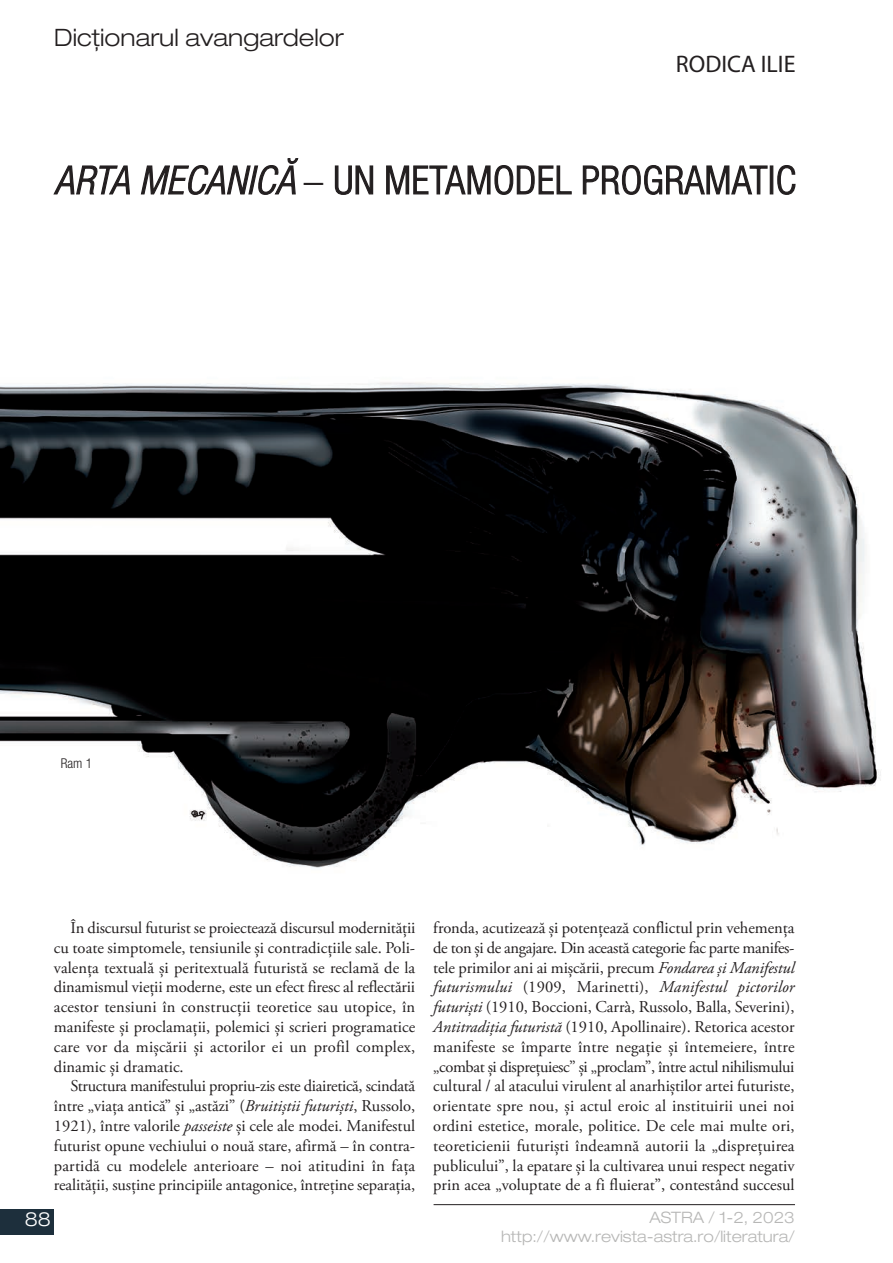
<style>
.page{position:relative;width:893px;height:1263px;background:#fff}
.page>*{position:absolute;margin:0;border:0;box-sizing:border-box;transform-origin:0 0}
.t1{font:300 condensed 39px "Helvetica Neue LT Pro";letter-spacing:.02em;color:#231f20}
.t2{font:300 expanded 24px "Helvetica Neue LT Pro";color:#231f20}
.t3{font:24px "Myriad Pro";color:#231f20}
.t4{font:300 expanded 19.5px "Helvetica Neue LT Pro";color:#fff}
.t5{font:16.5px/19.8px "Adobe Garamond Pro";color:#231f20;text-align:justify}
.t6{font:300 expanded 15.75px/18.9px "Helvetica Neue LT Pro";color:#b7b7b6;text-align:right}
.t7{font:300 condensed 13.5px "Helvetica Neue LT Pro";color:#231f20}
.s1{font-style:italic}
</style>
<div class="page">
<div style="left:0;top:1209px;width:54px;height:25px;background:#1d2f3c"></div>
<hr style="left:434px;top:1204px;width:361px;height:1px;background:#231f20">
<img style="left:0;top:382px;width:881px;height:486px">
<h2 class="t2" style="left:54px;top:28px;width:291px">Dicționarul avangardelor</h2>
<h2 class="t3" style="left:676px;top:55px;width:121px">RODICA ILIE</h2>
<h1 class="t1" style="left:54px;top:166px;width:743px"><span class="s1">ARTA MECANICĂ</span> – UN METAMODEL PROGRAMATIC</h1>
<p class="t7" style="left:61px;top:758px;width:33px">RAM 1</p>
<p class="t5" style="left:54px;top:919px;width:363px;text-indent:17px">În discursul futurist se proiectează discursul modernităţii cu toate simptomele, tensiunile şi contradicţiile sale. Poli&shy;valenţa textuală şi peritextuală futuristă se reclamă de la dinamismul vieţii moderne, este un efect firesc al reflectării acestor tensiuni în construcţii teoretice sau utopice, în manifeste şi proclamaţii, polemici şi scrieri programatice care vor da mişcării şi actorilor ei un profil complex, dinamic şi dramatic.</p>
<p class="t5" style="left:54px;top:1077px;width:363px;text-indent:16px">Structura manifestului propriu-zis este diairetică, scindată între „viaţa antică” şi „astăzi” (<span class="s1">Bruitiştii futurişti</span>, Russolo, 1921), între valorile <span class="s1">passeiste</span> şi cele ale modei. Manifestul futurist opune vechiului o nouă stare, afirmă – în contra&shy;partidă cu modelele anterioare – noi atitudini în faţa realităţii, susţine principiile antagonice, întreţine separaţia,</p>
<p class="t4" style="left:25px;top:1212px;width:28px">88</p>
<p class="t5" style="left:433px;top:919px;width:363px">fronda, acutizează şi potenţează conflictul prin vehemenţa de ton şi de angajare. Din această categorie fac parte manifes&shy;tele primilor ani ai mişcării, precum <span class="s1">Fondarea şi Manifestul futurismului</span> (1909, Marinetti), <span class="s1">Manifestul pictorilor futurişti</span> (1910, Boccioni, Carrà, Russolo, Balla, Severini), <span class="s1">Antitradiţia futuristă</span> (1910, Apollinaire). Retorica acestor manifeste se împarte între negaţie şi întemeiere, între „combat şi dispreţuiesc” şi „proclam”, între actul nihilismului cultural / al atacului virulent al anarhiştilor artei futuriste, orientate spre nou, şi actul eroic al instituirii unei noi ordini estetice, morale, politice. De cele mai multe ori, teoreticienii futurişti îndeamnă autorii la „dispreţuirea publicului”, la epatare şi la cultivarea unui respect negativ prin acea „voluptate de a fi fluierat”, contestând succesul</p>
<p class="t6" style="left:501px;top:1209px;width:295px">ASTRA / 1-2, 2023 http://www.revista-astra.ro/literatura/</p>
</div>
